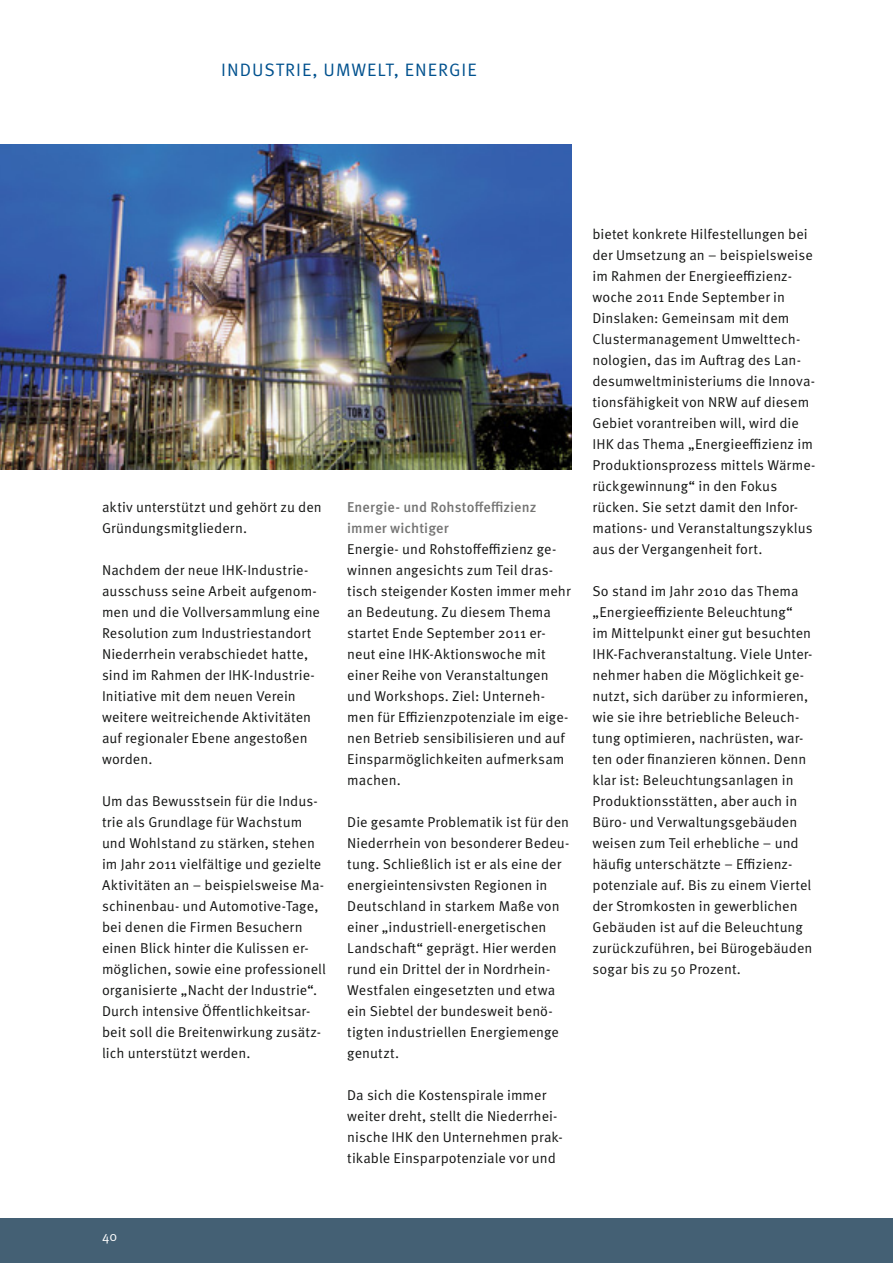
<style>
.page{position:relative;width:893px;height:1263px;background:#fff}
.page>*{position:absolute;margin:0;border:0;box-sizing:border-box;transform-origin:0 0}
.t1{font:18px "Meta OT Norm";letter-spacing:.055em;color:#00518e}
.t2{font:14.25px/21px "Meta OT Norm";letter-spacing:.005em;color:#131413}
.t3{font:500 14.25px/21px "Meta OT";color:#747473}
.t4{font:13.5px "Meta OT Norm";color:#fff}
</style>
<div class="page">
<div style="left:0;top:1218px;width:893px;height:45px;background:#446074"></div>
<img style="left:0;top:145px;width:571px;height:325px">
<p class="t1" style="left:221px;top:63px;width:257px">INDUSTRIE, UMWELT, ENERGIE</p>
<p class="t2" style="left:102px;top:498px;width:221px">aktiv unterstützt und gehört zu den<br>Gründungsmitgliedern.</p>
<p class="t2" style="left:102px;top:561px;width:219px">Nachdem der neue IHK-Industrie&shy;ausschuss seine Arbeit aufgenom&shy;men und die Vollversammlung eine<br>Resolution zum Industriestandort<br>Niederrhein verabschiedet hatte, sind im Rahmen der IHK-Industrie-<br>Initiative mit dem neuen Verein weitere weitreichende Aktivitäten auf regionaler Ebene angestoßen worden.</p>
<p class="t2" style="left:102px;top:792px;width:225px">Um das Bewusstsein für die Indus&shy;trie als Grundlage für Wachstum und Wohlstand zu stärken, stehen im Jahr 2011 vielfältige und gezielte Aktivitäten an – beispielsweise Ma&shy;schinenbau- und Automotive-Tage, bei denen die Firmen Besuchern einen Blick hinter die Kulissen er&shy;möglichen, sowie eine professionell organisierte „Nacht der Industrie“.<br>Durch intensive Öffentlichkeitsar&shy;beit soll die Breitenwirkung zusätz&shy;lich unterstützt werden.</p>
<p class="t3" style="left:347px;top:498px;width:191px">Energie- und Rohstoffeffizienz immer wichtiger</p>
<p class="t2" style="left:347px;top:540px;width:225px">Energie- und Rohstoffeffizienz ge&shy;winnen angesichts zum Teil dras&shy;tisch steigender Kosten immer mehr an Bedeutung. Zu diesem Thema startet Ende September 2011 er&shy;neut eine IHK-Aktionswoche mit einer Reihe von Veranstaltungen und Workshops. Ziel: Unterneh&shy;men für Effizienzpotenziale im eige&shy;nen Betrieb sensibilisieren und auf<br>Einsparmöglichkeiten aufmerksam machen.</p>
<p class="t2" style="left:347px;top:813px;width:224px">Die gesamte Problematik ist für den<br>Niederrhein von besonderer Bedeu&shy;tung. Schließlich ist er als eine der energieintensivsten Regionen in<br>Deutschland in starkem Maße von einer „industriell-energetischen<br>Landschaft“ geprägt. Hier werden rund ein Drittel der in Nordrhein-<br>Westfalen eingesetzten und etwa ein Siebtel der bundesweit benö&shy;tigten industriellen Energiemenge genutzt.</p>
<p class="t2" style="left:347px;top:1086px;width:217px">Da sich die Kostenspirale immer weiter dreht, stellt die Niederrhei&shy;nische IHK den Unternehmen prak&shy;tikable Einsparpotenziale vor und</p>
<p class="t2" style="left:592px;top:225px;width:224px">bietet konkrete Hilfestellungen bei der Umsetzung an – beispielsweise im Rahmen der Energieeffizienz&shy;woche 2011 Ende September in Dinslaken: Gemeinsam mit dem Clustermanagement Umwelttech&shy;nologien, das im Auftrag des Lan&shy;desumweltministeriums die Innova&shy;tionsfähigkeit von NRW auf diesem Gebiet vorantreiben will, wird die IHK das Thema „Energieeffizienz im Produktionsprozess mittels Wärme&shy;rückgewinnung“ in den Fokus rücken. Sie setzt damit den Infor&shy;mations- und Veranstaltungszyklus aus der Vergangenheit fort.</p>
<p class="t2" style="left:592px;top:582px;width:222px">So stand im Jahr 2010 das Thema „Energieeffiziente Beleuchtung“<br>im Mittelpunkt einer gut besuchten IHK-Fachveranstaltung. Viele Unter&shy;nehmer haben die Möglichkeit ge&shy;nutzt, sich darüber zu informieren, wie sie ihre betriebliche Beleuch&shy;tung optimieren, nachrüsten, war&shy;ten oder finanzieren können. Denn klar ist: Beleuchtungsanlagen in Produktionsstätten, aber auch in Büro- und Verwaltungsgebäuden weisen zum Teil erhebliche – und häufig unterschätzte – Effizienz&shy;potenziale auf. Bis zu einem Viertel der Stromkosten in gewerblichen Gebäuden ist auf die Beleuchtung zurückzuführen, bei Bürogebäuden sogar bis zu 50 Prozent.</p>
<p class="t4" style="left:102px;top:1231px;width:17px">40</p>
</div>
